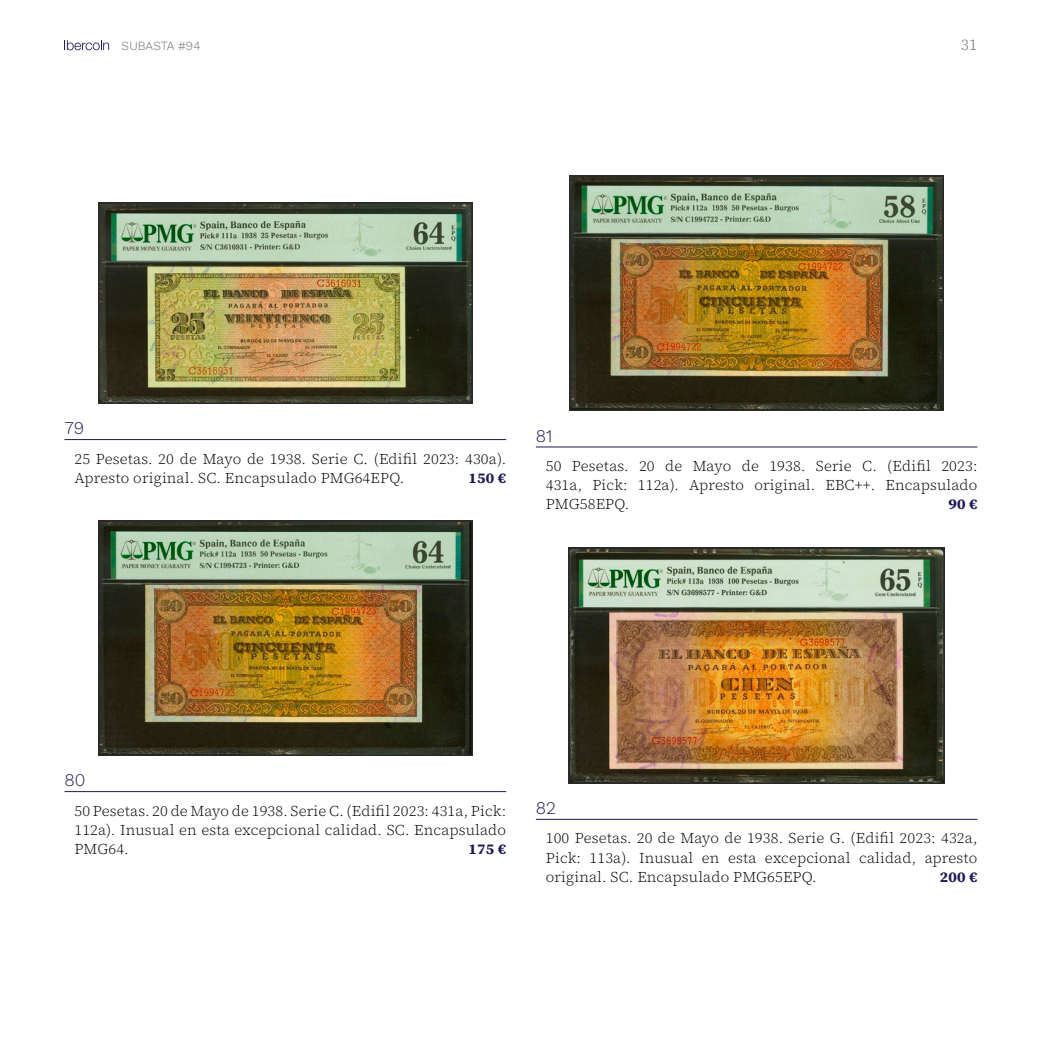
<style>
.page{position:relative;width:1042px;height:1042px;background:#fff}
.page>*{position:absolute;margin:0;border:0;box-sizing:border-box;transform-origin:0 0}
.t1{font:300 17.5px "Work Sans";color:#1d1a57}
.t2{font:300 15.75px "Source Serif 4";color:#6e6e6e}
.t3{font:300 14.88px/19.2px "Source Serif 4";letter-spacing:.01em;color:#000;text-align:justify}
.t4{font:700 14.88px "Source Serif 4";letter-spacing:.01em;color:#1d1a57}
.t5{font:300 12.25px "Work Sans";color:#6e6e6e}
</style>
<div class="page">
<hr style="left:64px;top:439px;width:442px;height:1px;background:#1d1a57">
<hr style="left:64px;top:791px;width:442px;height:1px;background:#1d1a57">
<img style="left:98px;top:203px;width:374px;height:200px">
<img style="left:98px;top:520px;width:374px;height:235px">
<hr style="left:536px;top:447px;width:441px;height:1px;background:#1d1a57">
<hr style="left:536px;top:819px;width:441px;height:1px;background:#1d1a57">
<img style="left:570px;top:175px;width:373px;height:236px">
<img style="left:569px;top:547px;width:375px;height:236px">
<svg style="left:64px;top:40px;width:45px;height:10px"></svg>
<p class="t5" style="left:122px;top:37px;width:80px">SUBASTA #94</p>
<p class="t2" style="left:961px;top:35px;width:18px">31</p>
<p class="t1" style="left:64px;top:415px;width:21px">79</p>
<p class="t3" style="left:74px;top:449px;width:433px">25 Pesetas. 20 de Mayo de 1938. Serie C. (Edifil 2023: 430a).<br>Apresto original. SC. Encapsulado PMG64EPQ.</p>
<p class="t4" style="left:468px;top:467px;width:39px">150 €</p>
<p class="t1" style="left:536px;top:423px;width:18px">81</p>
<p class="t3" style="left:546px;top:456px;width:433px">50 Pesetas. 20 de Mayo de 1938. Serie C. (Edifil 2023:<br>431a, Pick: 112a). Apresto original. EBC++. Encapsulado PMG58EPQ.</p>
<p class="t4" style="left:948px;top:494px;width:30px">90 €</p>
<p class="t1" style="left:64px;top:767px;width:22px">80</p>
<p class="t3" style="left:74px;top:801px;width:433px">50 Pesetas. 20 de Mayo de 1938. Serie C. (Edifil 2023: 431a, Pick:<br>112a). Inusual en esta excepcional calidad. SC. Encapsulado PMG64.</p>
<p class="t4" style="left:468px;top:839px;width:39px">175 €</p>
<p class="t1" style="left:536px;top:795px;width:22px">82</p>
<p class="t3" style="left:546px;top:829px;width:433px">100 Pesetas. 20 de Mayo de 1938. Serie G. (Edifil 2023: 432a, Pick: 113a). Inusual en esta excepcional calidad, apresto original. SC. Encapsulado PMG65EPQ.</p>
<p class="t4" style="left:940px;top:866px;width:39px">200 €</p>
</div>
